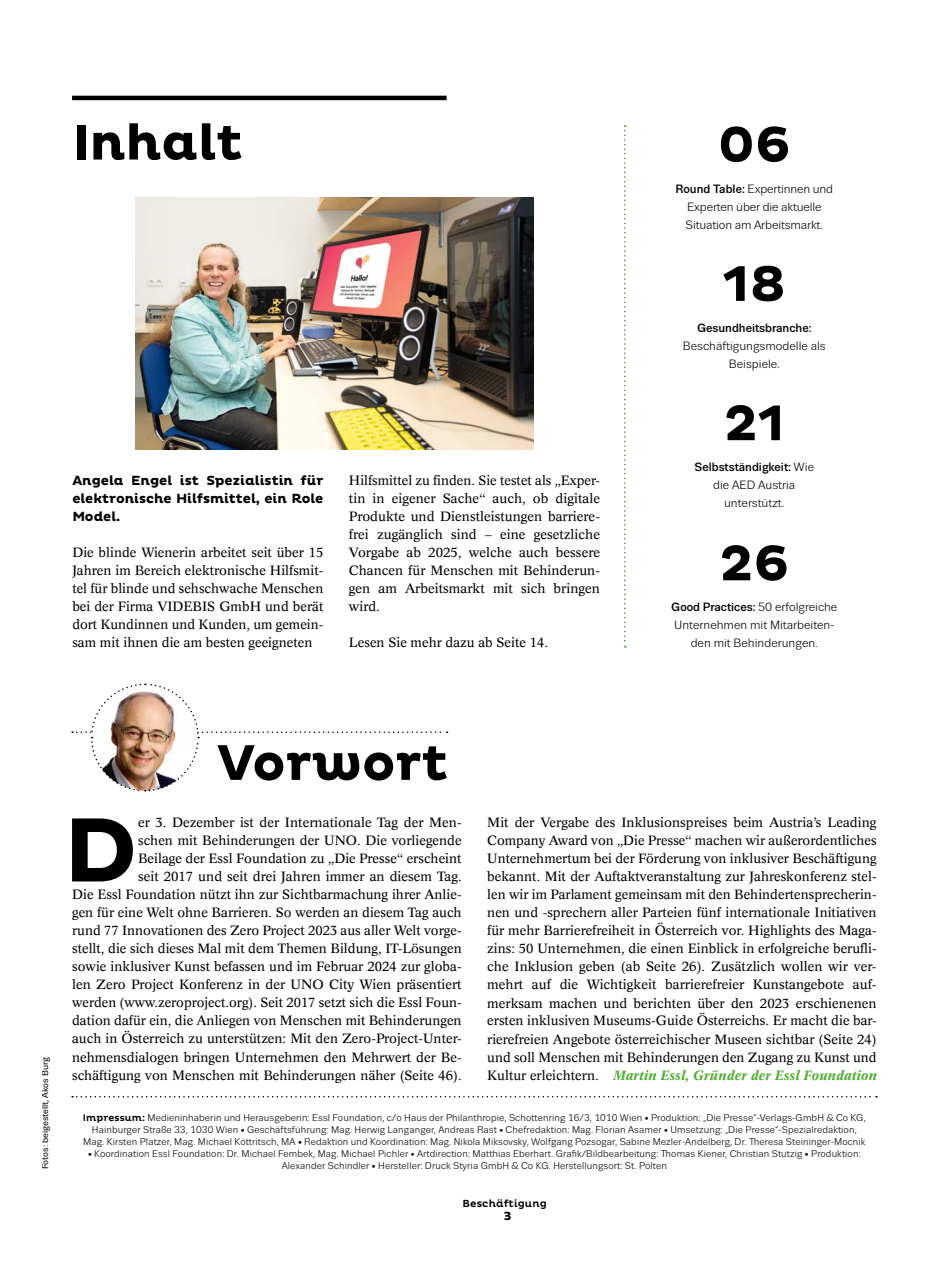
<style>
.page{position:relative;width:949px;height:1263px;background:#fff}
.page>*{position:absolute;margin:0;border:0;box-sizing:border-box;transform-origin:0 0}
.t1{font:700 92.55px "Pluto";color:#000}
.t2{font:700 51px "Pluto";color:#000}
.Kasten_Lauftext{font:700 13.5px/18px "Pluto";color:#000;text-align:justify}
.Kasten_Lauftext-2{font:13.2px/18px "Concorde";color:#000;text-align:justify}
.t3{font:12px/18px "Trivia Sans";color:#000;text-align:center}
.t4{font:700 12px "Pluto";color:#000}
.t5{font:500 10.5px "Pluto";letter-spacing:.01em;color:#000}
.t6{font:9.75px/12px "Trivia Sans";letter-spacing:.01em;color:#000;text-align:center}
.t7{font:8.85px "Trivia Sans";color:#000}
.s1{font-weight:500}
.s2{font-weight:700;font-style:italic;color:#52ae32}
.s3{font-family:"Pluto";font-weight:500}
</style>
<div class="page">
<hr style="left:72px;top:96px;width:374px;height:4px;background:#000">
<svg style="left:72px;top:1096px;width:804px;height:1px"></svg>
<svg style="left:72px;top:683px;width:375px;height:109px"></svg>
<img style="left:136px;top:197px;width:397px;height:252px">
<svg style="left:624px;top:125px;width:1px;height:522px"></svg>
<h1 class="t2" style="left:72px;top:113px;width:172px">Inhalt</h1>
<p class="Kasten_Lauftext" style="left:72px;top:472px;width:252px">Angela Engel ist Spezialistin für elektronische Hilfsmittel, ein Role Model.</p>
<p class="Kasten_Lauftext-2" style="left:72px;top:543px;width:252px">Die blinde Wienerin arbeitet seit über 15<br>Jahren im Bereich elektronische Hilfsmit&shy;tel für blinde und sehschwache Menschen bei der Firma VIDEBIS GmbH und berät dort Kundinnen und Kunden, um gemein&shy;sam mit ihnen die am besten geeigneten</p>
<p class="Kasten_Lauftext-2" style="left:349px;top:471px;width:252px">Hilfsmittel zu finden. Sie testet als „Exper&shy;tin in eigener Sache“ auch, ob digitale Produkte und Dienstleistungen barriere&shy;frei zugänglich sind – eine gesetzliche Vorgabe ab 2025, welche auch bessere Chancen für Menschen mit Behinderun&shy;gen am Arbeitsmarkt mit sich bringen wird.</p>
<p class="Kasten_Lauftext-2" style="left:349px;top:633px;width:200px">Lesen Sie mehr dazu ab Seite 14.</p>
<p class="t2" style="left:717px;top:115px;width:74px">06</p>
<p class="t3" style="left:675px;top:180px;width:159px"><span class="s1">Round Table:</span> Expertinnen und<br>Experten über die aktuelle<br>Situation am Arbeitsmarkt.</p>
<p class="t2" style="left:722px;top:254px;width:65px">18</p>
<p class="t3" style="left:682px;top:319px;width:144px"><span class="s1">Gesundheitsbranche:<br></span>Beschäftigungsmodelle als<br>Beispiele.</p>
<p class="t2" style="left:723px;top:394px;width:63px">21</p>
<p class="t3" style="left:694px;top:458px;width:121px"><span class="s1">Selbstständigkeit:</span> Wie die AED Austria unterstützt.</p>
<p class="t2" style="left:719px;top:534px;width:71px">26</p>
<p class="t3" style="left:671px;top:598px;width:168px"><span class="s1">Good Practices:</span> 50 erfolgreiche<br>Unternehmen mit Mitarbeiten&shy;den mit Behinderungen.</p>
<p class="t7" style="left:40px;top:1169px;width:114px;rotate:-90deg">Fotos: beigestellt, Akos Burg</p>
<h1 class="t2" style="left:217px;top:733px;width:233px">Vorwort</h1>
<p class="Kasten_Lauftext-2" style="left:72px;top:813px;width:391px;text-align:right">er 3. Dezember ist der Internationale Tag der Men-<br>schen mit Behinderungen der UNO. Die vorliegende<br>Beilage der Essl Foundation zu „Die Presse“ erscheint<br>seit 2017 und seit drei Jahren immer an diesem Tag.<br>Die Essl Foundation nützt ihn zur Sichtbarmachung ihrer Anlie&shy;gen für eine Welt ohne Barrieren. So werden an diesem Tag auch rund 77 Innovationen des Zero Project 2023 aus aller Welt vorge&shy;stellt, die sich dieses Mal mit dem Themen Bildung, IT-Lösungen sowie inklusiver Kunst befassen und im Februar 2024 zur globa&shy;len Zero Project Konferenz in der UNO City Wien präsentiert werden (www.zeroproject.org). Seit 2017 setzt sich die Essl Foun&shy;dation dafür ein, die Anliegen von Menschen mit Behinderungen auch in Österreich zu unterstützen: Mit den Zero-Project-Unter&shy;nehmensdialogen bringen Unternehmen den Mehrwert der Be&shy;schäftigung von Menschen mit Behinderungen näher (Seite 46).</p>
<p class="Kasten_Lauftext-2" style="left:487px;top:813px;width:391px">Mit der Vergabe des Inklusionspreises beim Austria’s Leading Company Award von „Die Presse“ machen wir außerordentliches Unternehmertum bei der Förderung von inklusiver Beschäftigung bekannt. Mit der Auftaktveranstaltung zur Jahreskonferenz stel&shy;len wir im Parlament gemeinsam mit den Behindertensprecherin&shy;nen und -sprechern aller Parteien fünf internationale Initiativen für mehr Barrierefreiheit in Österreich vor. Highlights des Maga&shy;zins: 50 Unternehmen, die einen Einblick in erfolgreiche berufli&shy;che Inklusion geben (ab Seite 26). Zusätzlich wollen wir ver&shy;mehrt auf die Wichtigkeit barrierefreier Kunstangebote auf&shy;merksam machen und berichten über den 2023 erschienenen ersten inklusiven Museums-Guide Österreichs. Er macht die bar&shy;rierefreien Angebote österreichischer Museen sichtbar (Seite 24) und soll Menschen mit Behinderungen den Zugang zu Kunst und Kultur erleichtern. <span class="s2">Martin Essl, Gründer der Essl Foundation</span></p>
<p class="t1" style="left:63px;top:797px;width:76px">D</p>
<p class="t6" style="left:83px;top:1112px;width:784px"><span class="s3">Impressum:</span> Medieninhaberin und Herausgeberin: Essl Foundation, c/o Haus der Philanthropie, Schottenring 16/3, 1010 Wien • Produktion: „Die Presse“-Verlags-GmbH &amp; Co KG,<br>Hainburger Straße 33, 1030 Wien • Geschäftsführung: Mag. Herwig Langanger, Andreas Rast • Chefredaktion: Mag. Florian Asamer • Umsetzung: „Die Presse“-Spezialredaktion,<br>Mag. Kirsten Platzer, Mag. Michael Köttritsch, MA • Redaktion und Koordination: Mag. Nikola Miksovsky, Wolfgang Pozsogar, Sabine Mezler-Andelberg, Dr. Theresa Steininger-Mocnik</p>
<p class="t6" style="left:88px;top:1148px;width:774px">• Koordination Essl Foundation: Dr. Michael Fembek, Mag. Michael Pichler • Artdirection: Matthias Eberhart. Grafik/Bildbearbeitung: Thomas Kiener, Christian Stutzig • Produktion:<br>Alexander Schindler • Hersteller: Druck Styria GmbH &amp; Co KG. Herstellungsort: St. Pölten</p>
<p class="t5" style="left:462px;top:1197px;width:86px">Beschäftigung</p>
<p class="t4" style="left:503px;top:1209px;width:9px">3</p>
</div>
